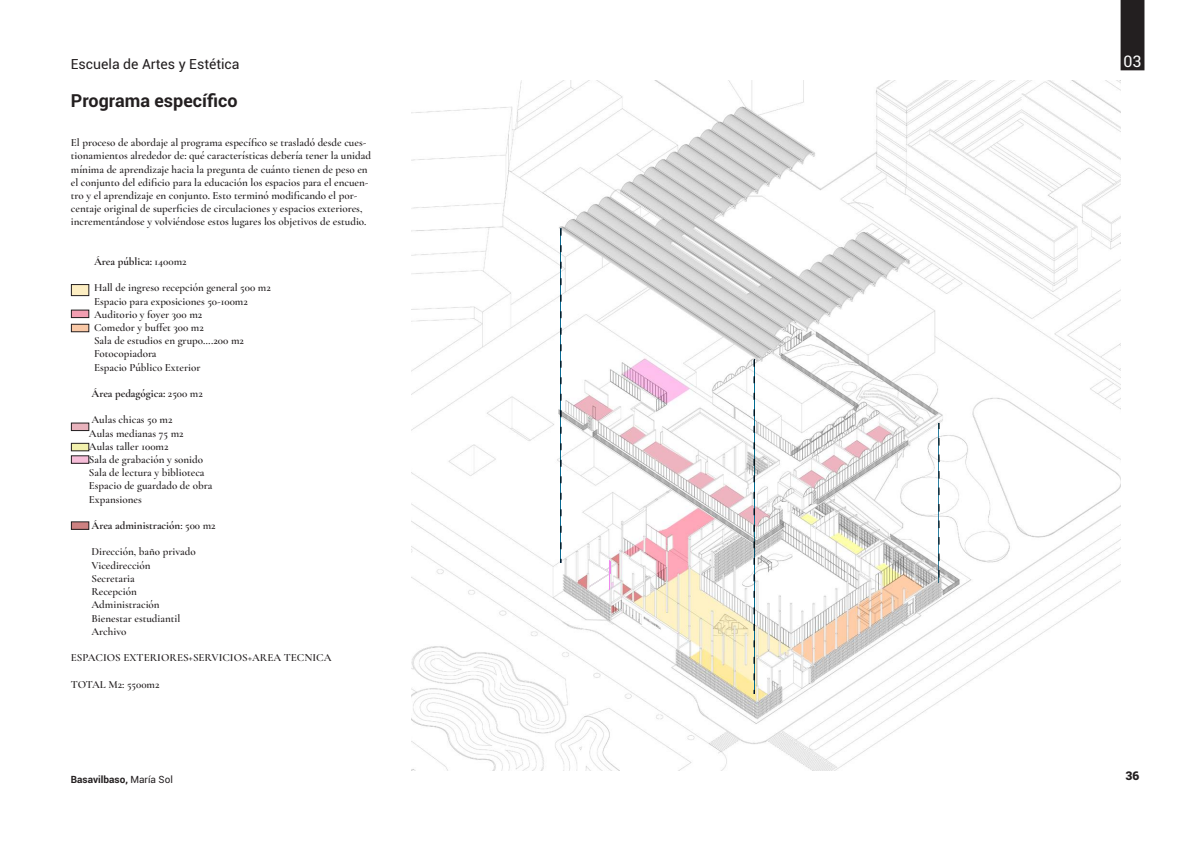
<style>
.page{position:relative;width:1191px;height:842px;background:#fff}
.page>*{position:absolute;margin:0;border:0;box-sizing:border-box;transform-origin:0 0}
.t1{font:700 18px "Roboto";color:#231f20}
.t2{font:16px "Roboto";color:#fff}
.t3{font:14px "Roboto";color:#231f20}
.t4{font:900 12px "Roboto";color:#231f20}
.t5{font:600 11px/13.2px "Cormorant Garamond";color:#231f20}
.t6{font:700 11px "Cormorant Garamond";color:#231f20}
.t7{font:700 10px "Roboto";color:#231f20}
.s1{font-weight:600}
.s2{font-weight:400}
</style>
<div class="page">
<div style="left:1121px;top:0;width:23px;height:70px;background:#231f20"></div>
<div style="left:1120px;top:0;width:24px;height:70px;border:1px solid #231f20"></div>
<img style="left:412px;top:80px;width:708px;height:691px">
<img style="left:561px;top:229px;width:1px;height:333px">
<img style="left:560px;top:228px;width:1px;height:335px">
<img style="left:753px;top:359px;width:2px;height:335px">
<img style="left:938px;top:423px;width:1px;height:155px">
<img style="left:589px;top:573px;width:11px;height:14px">
<svg style="left:600px;top:561px;width:11px;height:28px"></svg>
<div style="left:71px;top:285px;width:18px;height:11px;background:#fdeec2"></div>
<div style="left:71px;top:284px;width:18px;height:12px;border:1px solid #231f20"></div>
<div style="left:71px;top:310px;width:18px;height:8px;background:#f29eb1"></div>
<div style="left:71px;top:310px;width:18px;height:8px;border:1px solid #231f20"></div>
<div style="left:71px;top:423px;width:18px;height:8px;background:#e8b2bc"></div>
<div style="left:71px;top:423px;width:18px;height:8px;border:1px solid #231f20"></div>
<div style="left:71px;top:443px;width:18px;height:8px;background:#f2f1ad"></div>
<div style="left:71px;top:443px;width:18px;height:8px;border:1px solid #231f20"></div>
<div style="left:71px;top:456px;width:18px;height:7px;background:#f6bdd8"></div>
<div style="left:71px;top:455px;width:18px;height:9px;border:1px solid #231f20"></div>
<div style="left:71px;top:522px;width:18px;height:7px;background:#cd8181"></div>
<div style="left:71px;top:521px;width:18px;height:9px;border:1px solid #231f20"></div>
<div style="left:71px;top:324px;width:18px;height:8px;background:#f9c8a6"></div>
<div style="left:71px;top:324px;width:18px;height:8px;border:1px solid #231f20"></div>
<p class="t3" style="left:71px;top:55px;width:170px">Escuela de Artes y Estética</p>
<p class="t1" style="left:71px;top:88px;width:168px">Programa específico</p>
<p class="t5" style="left:71px;top:136px;width:301px">El proceso de abordaje al programa específico se trasladó desde cues&shy;tionamientos alrededor de: qué características debería tener la unidad mínima de aprendizaje hacia la pregunta de cuánto tienen de peso en el conjunto del edificio para la educación los espacios para el encuen&shy;tro y el aprendizaje en conjunto. Esto terminó modificando el por&shy;centaje original de superficies de circulaciones y espacios exteriores, incrementándose y volviéndose estos lugares los objetivos de estudio.</p>
<p class="t6" style="left:94px;top:255px;width:94px">Área pública: <span class="s1">1400m2</span></p>
<p class="t5" style="left:94px;top:281px;width:178px">Hall de ingreso recepción general 500 m2</p>
<p class="t5" style="left:94px;top:294px;width:155px">Espacio para exposiciones 50-100m2</p>
<p class="t5" style="left:94px;top:308px;width:110px">Auditorio y foyer 300 m2</p>
<p class="t5" style="left:94px;top:321px;width:111px">Comedor y buffet 300 m2</p>
<p class="t5" style="left:94px;top:334px;width:151px">Sala de estudios en grupo….200 m2</p>
<p class="t5" style="left:94px;top:347px;width:64px">Fotocopiadora</p>
<p class="t5" style="left:94px;top:360px;width:108px">Espacio Público Exterior</p>
<p class="t6" style="left:91px;top:387px;width:113px">Área pedagógica: <span class="s1">2500 m2</span></p>
<p class="t5" style="left:91px;top:413px;width:82px">Aulas chicas 50 m2</p>
<p class="t5" style="left:89px;top:426px;width:96px">Aulas medianas 75 m2</p>
<p class="t5" style="left:89px;top:440px;width:81px">Aulas taller 100m2</p>
<p class="t5" style="left:89px;top:453px;width:116px">Sala de grabación y sonido</p>
<p class="t5" style="left:89px;top:466px;width:117px">Sala de lectura y biblioteca</p>
<p class="t5" style="left:89px;top:479px;width:125px">Espacio de guardado de obra</p>
<p class="t5" style="left:89px;top:492px;width:54px">Expansiones</p>
<p class="t6" style="left:91px;top:519px;width:126px">Área administración<span class="s1">: 500 m2</span></p>
<p class="t5" style="left:91px;top:545px;width:106px">Dirección, baño privado</p>
<p class="t5" style="left:91px;top:558px;width:61px">Vicedirección</p>
<p class="t5" style="left:91px;top:572px;width:45px">Secretaria</p>
<p class="t5" style="left:91px;top:585px;width:47px">Recepción</p>
<p class="t5" style="left:91px;top:598px;width:70px">Administración</p>
<p class="t5" style="left:91px;top:611px;width:90px">Bienestar estudiantil</p>
<p class="t5" style="left:91px;top:624px;width:37px">Archivo</p>
<p class="t5" style="left:71px;top:651px;width:262px">ESPACIOS EXTERIORES+SERVICIOS+AREA TECNICA</p>
<p class="t5" style="left:71px;top:677px;width:90px">TOTAL M2: 5500m2</p>
<p class="t7" style="left:71px;top:772px;width:104px">Basavilbaso, <span class="s2">María Sol</span></p>
<p class="t2" style="left:1123px;top:50px;width:19px">03</p>
<p class="t4" style="left:1125px;top:767px;width:15px">36</p>
</div>
